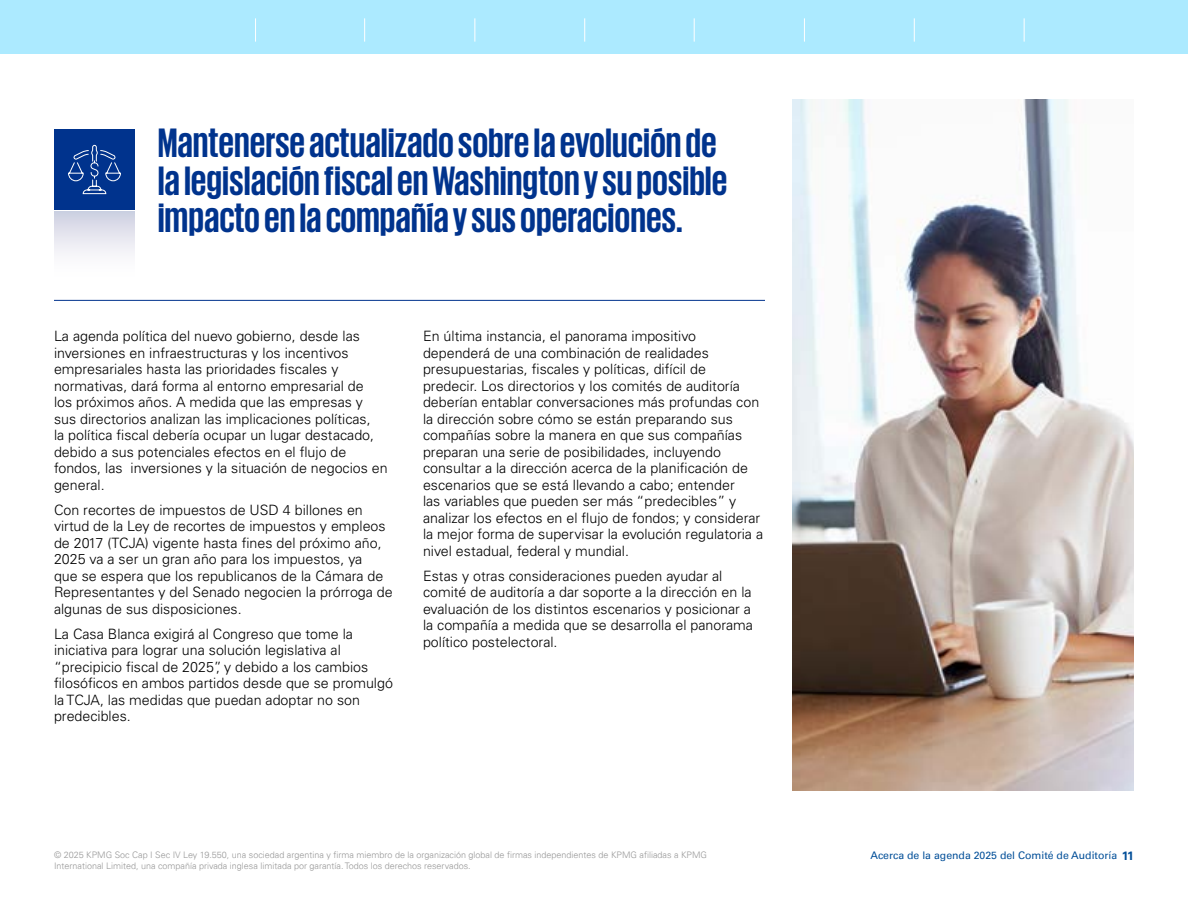
<style>
.page{position:relative;width:1188px;height:918px;background:#fff}
.page>*{position:absolute;margin:0;border:0;box-sizing:border-box;transform-origin:0 0}
.t1{font:700 42px/37.5px "KPMG";color:#00338d}
.t2{font:300 14.25px/16.5px "Univers LT Std";color:#000}
.t3{font:10.5px "Univers 55 Roman";color:#004e98}
.t4{font:300 9px/10.8px "Univers 45";color:#989898}
.s1{font-family:"Univers 65";font-weight:700;font-size:12px}
</style>
<div class="page">
<div style="left:54px;top:129px;width:81px;height:81px;background:#00338d"></div>
<div style="left:54px;top:211px;width:81px;height:81px;background:linear-gradient(to bottom,#d4d5e5,#fff)"></div>
<hr style="left:54px;top:300px;width:711px;height:1px;background:#00338d">
<svg style="left:68px;top:144px;width:53px;height:50px"></svg>
<img style="left:792px;top:99px;width:342px;height:692px">
<div style="left:0;top:0;width:1188px;height:54px;background:#aceaff"></div>
<svg style="left:255px;top:18px;width:1px;height:24px"></svg>
<svg style="left:364px;top:18px;width:1px;height:24px"></svg>
<svg style="left:475px;top:18px;width:1px;height:24px"></svg>
<svg style="left:584px;top:18px;width:1px;height:24px"></svg>
<svg style="left:694px;top:18px;width:1px;height:24px"></svg>
<svg style="left:804px;top:18px;width:1px;height:24px"></svg>
<svg style="left:914px;top:18px;width:1px;height:24px"></svg>
<svg style="left:1024px;top:18px;width:1px;height:24px"></svg>
<h1 class="t1" style="left:158px;top:123px;width:571px">Mantenerse actualizado sobre la evolución de la legislación fiscal en Washington y su posible impacto en la compañía y sus operaciones.</h1>
<p class="t2" style="left:54px;top:328px;width:335px">La agenda política del nuevo gobierno, desde las inversiones en infraestructuras y los incentivos empresariales hasta las prioridades fiscales y normativas, dará forma al entorno empresarial de<br>los próximos años. A medida que las empresas y sus directorios analizan las implicaciones políticas,<br>la política fiscal debería ocupar un lugar destacado, debido a sus potenciales efectos en el flujo de fondos, las inversiones y la situación de negocios en general.</p>
<p class="t2" style="left:54px;top:501px;width:340px">Con recortes de impuestos de USD 4 billones en virtud de la Ley de recortes de impuestos y empleos de 2017 (TCJA) vigente hasta fines del próximo año, 2025 va a ser un gran año para los impuestos, ya<br>que se espera que los republicanos de la Cámara de Representantes y del Senado negocien la prórroga de algunas de sus disposiciones.</p>
<p class="t2" style="left:54px;top:625px;width:340px">La Casa Blanca exigirá al Congreso que tome la iniciativa para lograr una solución legislativa al “precipicio fiscal de 2025”, y debido a los cambios filosóficos en ambos partidos desde que se promulgó la TCJA, las medidas que puedan adoptar no son predecibles.</p>
<p class="t2" style="left:423px;top:328px;width:342px">En última instancia, el panorama impositivo dependerá de una combinación de realidades presupuestarias, fiscales y políticas, difícil de predecir. Los directorios y los comités de auditoría deberían entablar conversaciones más profundas con la dirección sobre cómo se están preparando sus compañías sobre la manera en que sus compañías preparan una serie de posibilidades, incluyendo consultar a la dirección acerca de la planificación de escenarios que se está llevando a cabo; entender<br>las variables que pueden ser más “predecibles” y analizar los efectos en el flujo de fondos; y considerar la mejor forma de supervisar la evolución regulatoria a nivel estadual, federal y mundial.</p>
<p class="t2" style="left:423px;top:567px;width:332px">Estas y otras consideraciones pueden ayudar al comité de auditoría a dar soporte a la dirección en la evaluación de los distintos escenarios y posicionar a la compañía a medida que se desarrolla el panorama político postelectoral.</p>
<p class="t4" style="left:54px;top:849px;width:655px">© 2025 KPMG Soc Cap I Sec IV Ley 19.550, una sociedad argentina y firma miembro de la organización global de firmas independientes de KPMG afiliadas a KPMG<br>International Limited, una compañía privada inglesa limitada por garantía. Todos los derechos reservados.</p>
<p class="t3" style="left:870px;top:849px;width:265px">Acerca de la agenda 2025 del Comité de Auditoría <span class="s1">11</span></p>
</div>
